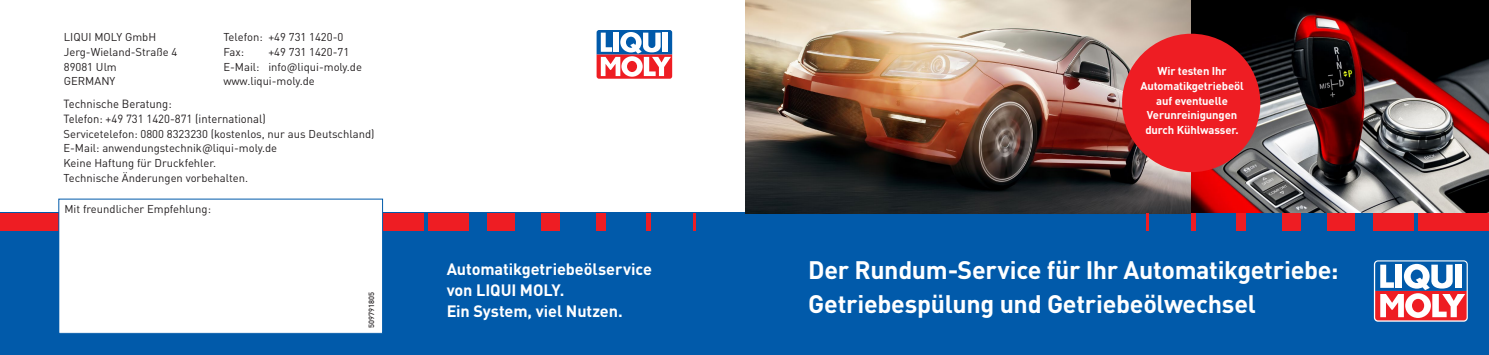
<style>
.page{position:relative;width:1489px;height:355px;background:#fff}
.page>*{position:absolute;margin:0;border:0;box-sizing:border-box;transform-origin:0 0}
.t1{font:700 25px/33.8px "DIN Pro";letter-spacing:-.015em;color:#fff}
.t2{font:700 16.25px/21.1px "DIN Pro";letter-spacing:-.005em;color:#fff}
.t3{font:11.75px/14.6px "DIN Pro";color:#231f20;scale:.96 1}
.t4{font:11.25px/14.6px "DIN Pro";color:#231f20}
.t5{font:700 11.25px/14.6px "DIN Pro";letter-spacing:-.01em;color:#fff;text-align:center}
.t6{font:500 7.5px "DIN Pro";color:#231f20}
</style>
<div class="page">
<div style="left:744px;top:213px;width:744px;height:141px;background:#015aaa"></div>
<div style="left:0;top:213px;width:744px;height:141px;background:#015aaa"></div>
<svg style="left:1373px;top:260px;width:94px;height:61px"></svg>
<svg style="left:1374px;top:261px;width:92px;height:59px"></svg>
<img style="left:745px;top:0;width:446px;height:213px">
<div style="left:1418px;top:213px;width:70px;height:17px;background:#ee1d23"></div>
<div style="left:1372px;top:213px;width:41px;height:17px;background:#ee1d23"></div>
<div style="left:1327px;top:213px;width:27px;height:17px;background:#ee1d23"></div>
<div style="left:1281px;top:213px;width:18px;height:17px;background:#ee1d23"></div>
<div style="left:1236px;top:213px;width:9px;height:17px;background:#ee1d23"></div>
<hr style="left:1191px;top:213px;width:4px;height:17px;background:#ee1d23">
<hr style="left:1145px;top:213px;width:3px;height:17px;background:#ee1d23">
<svg style="left:1191px;top:0;width:297px;height:213px;background:#594041"></svg>
<div style="left:1121px;top:34px;width:139px;height:138px;background:#ee1d23;border-radius:50%"></div>
<div style="left:0;top:213px;width:423px;height:17px;background:#ee1d23"></div>
<div style="left:428px;top:213px;width:41px;height:17px;background:#ee1d23"></div>
<div style="left:487px;top:213px;width:27px;height:17px;background:#ee1d23"></div>
<div style="left:541px;top:213px;width:18px;height:17px;background:#ee1d23"></div>
<div style="left:596px;top:213px;width:9px;height:17px;background:#ee1d23"></div>
<hr style="left:646px;top:213px;width:4px;height:17px;background:#ee1d23">
<svg style="left:693px;top:213px;width:2px;height:17px"></svg>
<div style="left:59px;top:199px;width:323px;height:134px;background:#fff"></div>
<svg style="left:595px;top:29px;width:78px;height:51px"></svg>
<svg style="left:596px;top:30px;width:76px;height:49px"></svg>
<p class="t4" style="left:223px;top:29px;width:121px">Telefon: +49 731 1420-0<br>Fax:</p>
<p class="t4" style="left:64px;top:29px;width:115px">LIQUI MOLY GmbH<br>Jerg-Wieland-Straße 4<br>89081 Ulm<br>GERMANY</p>
<p class="t4" style="left:223px;top:44px;width:140px;text-indent:45px">+49 731 1420-71<br>E-Mail: info@liqui-moly.de www.liqui-moly.de</p>
<p class="t3" style="left:63px;top:96px;width:212px">Technische Beratung:<br>Telefon: +49 731 1420-871 (international)</p>
<p class="t4" style="left:63px;top:125px;width:312px">Servicetelefon: 0800 8323230 (kostenlos, nur aus Deutschland)<br>E-Mail: anwendungstechnik@liqui-moly.de<br>Keine Haftung für Druckfehler.<br>Technische Änderungen vorbehalten.</p>
<p class="t4" style="left:64px;top:200px;width:148px">Mit freundlicher Empfehlung:</p>
<p class="t6" style="left:365px;top:328px;width:37px;rotate:-90deg">509791805</p>
<h2 class="t2" style="left:446px;top:256px;width:207px">Automatikgetriebeölservice von LIQUI MOLY.<br>Ein System, viel Nutzen.</h2>
<p class="t5" style="left:1140px;top:62px;width:105px">Wir testen Ihr<br>Automatikgetriebeöl auf eventuelle<br>Verunreinigungen durch Kühlwasser.</p>
<h1 class="t1" style="left:808px;top:250px;width:532px">Der Rundum-Service für Ihr Automatikgetriebe:<br>Getriebespülung und Getriebeölwechsel</h1>
</div>
